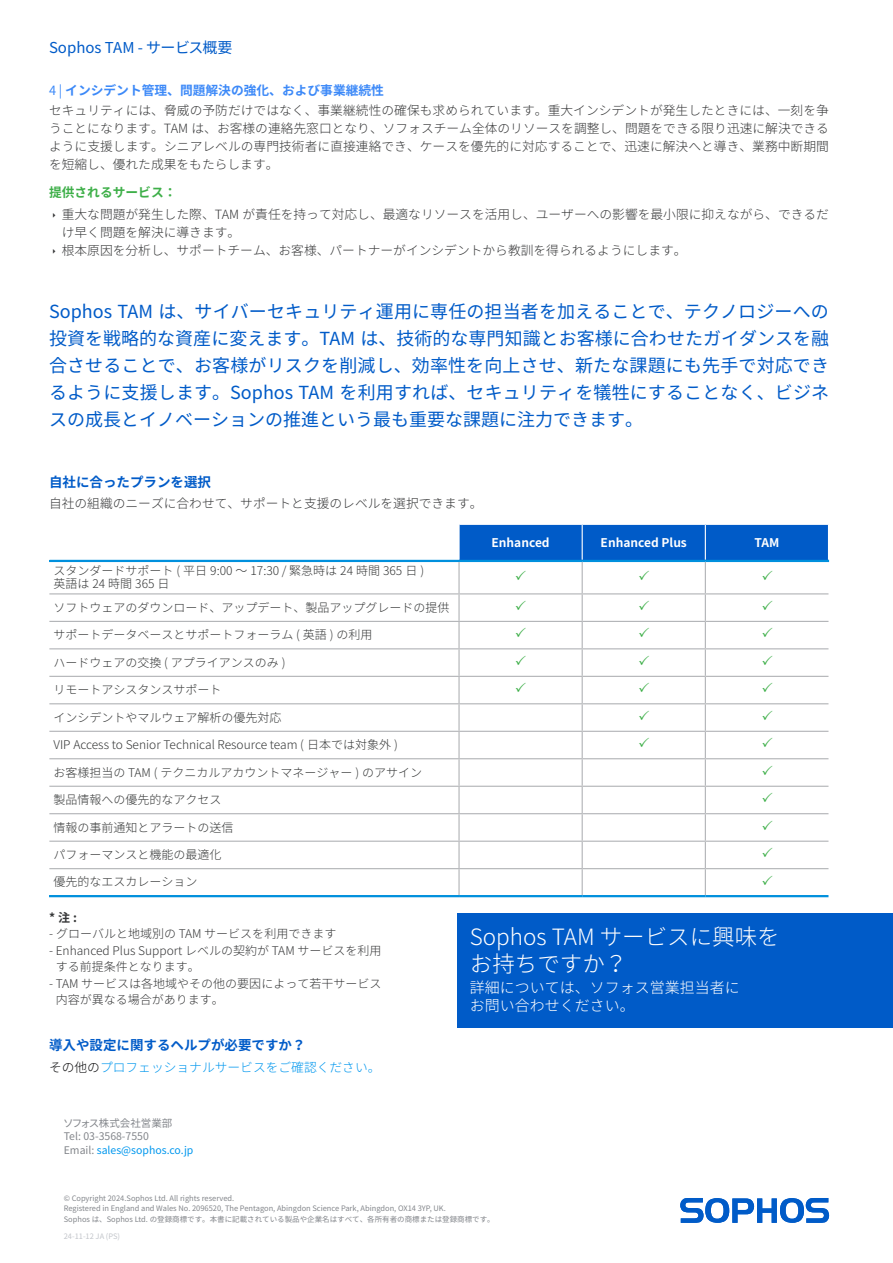
<style>
.page{position:relative;width:893px;height:1263px;background:#fff}
.page>*{position:absolute;margin:0;border:0;box-sizing:border-box;transform-origin:0 0}
.CTA_Copy{font:300 22.5px/27px "Noto Sans CJ Kjp";color:#fff}
.Body_Copy_Bullets{font:18px/27px "Noto Sans CJ Kjp";color:#005bc8;text-align:justify}
.CTA_Copy-2{font:300 15px/18px "Noto Sans CJ Kjp";color:#fff}
.Page_Header{font:15px "Noto Sans CJ Kjp";color:#005bc8}
.Body_Copy_Bullets-2{font:700 13.5px "Noto Sans CJ Kjp";color:#005bc8}
.Body_Copy{font:300 12.75px/18px "Noto Sans CJ Kjp";color:#363738;text-align:justify}
.Subheading_1{font:700 12.75px "Noto Sans CJ Kjp";color:#3c89f8}
.Body_Copy-2{font:300 12.75px "Noto Sans CJ Kjp";color:#0097ee}
.Body_Copy-3{font:700 12.75px "Noto Sans CJ Kjp";color:#3eaf49}
.Table_Body_Copy{font:300 12px/13.5px "Noto Sans CJ Kjp";color:#353737}
.Body_Copy-4{font:300 12px/16.5px "Noto Sans CJ Kjp";color:#363738}
.Table_Header{font:700 12px "Noto Sans CJ Kjp";color:#fff}
.Body_Copy-5{font:700 12px "Noto Sans CJ Kjp";color:#363738}
.Sales_Address{font:10.5px "Noto Sans CJ Kjp";color:#83868b}
.Sales_Address-2{font:10.5px "Noto Sans CJ Kjp";color:#0097ee}
.Copyright{font:7.5px "Noto Sans CJ Kjp";color:#83868b}
.Job_No__and_Version{font:7.5px "Noto Sans CJ Kjp";color:#c2c5ca}
.s1{font-weight:400}
.s2{color:#0d0d0e}
.s3{color:#83868b}
</style>
<div class="page">
<div style="left:460px;top:525px;width:368px;height:35px;background:#005bc8"></div>
<hr style="left:582px;top:525px;width:1px;height:35px;background:#fff">
<hr style="left:705px;top:525px;width:1px;height:35px;background:#fff">
<hr style="left:49px;top:560px;width:410px;height:2px;background:#0090dd">
<hr style="left:459px;top:560px;width:123px;height:2px;background:#0090dd">
<hr style="left:458px;top:562px;width:2px;height:31px;background:#b1b3b6">
<hr style="left:582px;top:562px;width:1px;height:31px;background:#b1b3b6">
<hr style="left:705px;top:562px;width:1px;height:31px;background:#b1b3b6">
<hr style="left:582px;top:593px;width:123px;height:1px;background:#b1b3b6">
<hr style="left:705px;top:593px;width:123px;height:1px;background:#b1b3b6">
<hr style="left:582px;top:621px;width:123px;height:1px;background:#b1b3b6">
<hr style="left:705px;top:621px;width:123px;height:1px;background:#b1b3b6">
<hr style="left:582px;top:648px;width:123px;height:1px;background:#b1b3b6">
<hr style="left:705px;top:648px;width:123px;height:1px;background:#b1b3b6">
<hr style="left:582px;top:703px;width:123px;height:1px;background:#b1b3b6">
<hr style="left:705px;top:703px;width:123px;height:1px;background:#b1b3b6">
<hr style="left:582px;top:731px;width:123px;height:1px;background:#b1b3b6">
<hr style="left:705px;top:731px;width:123px;height:1px;background:#b1b3b6">
<hr style="left:582px;top:758px;width:123px;height:1px;background:#b1b3b6">
<hr style="left:705px;top:758px;width:123px;height:1px;background:#b1b3b6">
<hr style="left:582px;top:786px;width:123px;height:1px;background:#b1b3b6">
<hr style="left:705px;top:786px;width:123px;height:1px;background:#b1b3b6">
<hr style="left:582px;top:813px;width:123px;height:1px;background:#b1b3b6">
<hr style="left:705px;top:813px;width:123px;height:1px;background:#b1b3b6">
<hr style="left:582px;top:841px;width:123px;height:1px;background:#b1b3b6">
<hr style="left:705px;top:841px;width:123px;height:1px;background:#b1b3b6">
<hr style="left:582px;top:868px;width:123px;height:1px;background:#b1b3b6">
<hr style="left:705px;top:868px;width:123px;height:1px;background:#b1b3b6">
<hr style="left:458px;top:594px;width:2px;height:27px;background:#b1b3b6">
<hr style="left:458px;top:622px;width:2px;height:26px;background:#b1b3b6">
<hr style="left:458px;top:649px;width:2px;height:27px;background:#b1b3b6">
<hr style="left:458px;top:677px;width:2px;height:26px;background:#b1b3b6">
<hr style="left:458px;top:704px;width:2px;height:27px;background:#b1b3b6">
<hr style="left:458px;top:732px;width:2px;height:26px;background:#b1b3b6">
<hr style="left:458px;top:759px;width:2px;height:27px;background:#b1b3b6">
<hr style="left:458px;top:787px;width:2px;height:26px;background:#b1b3b6">
<hr style="left:458px;top:814px;width:2px;height:27px;background:#b1b3b6">
<hr style="left:458px;top:842px;width:2px;height:26px;background:#b1b3b6">
<hr style="left:458px;top:869px;width:2px;height:26px;background:#b1b3b6">
<svg style="left:582px;top:594px;width:1px;height:301px"></svg>
<svg style="left:705px;top:594px;width:1px;height:301px"></svg>
<hr style="left:49px;top:593px;width:410px;height:1px;background:#b1b3b6">
<hr style="left:459px;top:593px;width:123px;height:1px;background:#b1b3b6">
<hr style="left:49px;top:621px;width:410px;height:1px;background:#b1b3b6">
<hr style="left:459px;top:621px;width:123px;height:1px;background:#b1b3b6">
<hr style="left:49px;top:648px;width:410px;height:1px;background:#b1b3b6">
<hr style="left:459px;top:648px;width:123px;height:1px;background:#b1b3b6">
<hr style="left:49px;top:703px;width:410px;height:1px;background:#b1b3b6">
<hr style="left:459px;top:703px;width:123px;height:1px;background:#b1b3b6">
<hr style="left:49px;top:731px;width:410px;height:1px;background:#b1b3b6">
<hr style="left:459px;top:731px;width:123px;height:1px;background:#b1b3b6">
<hr style="left:49px;top:758px;width:410px;height:1px;background:#b1b3b6">
<hr style="left:459px;top:758px;width:123px;height:1px;background:#b1b3b6">
<hr style="left:49px;top:786px;width:410px;height:1px;background:#b1b3b6">
<hr style="left:459px;top:786px;width:123px;height:1px;background:#b1b3b6">
<hr style="left:49px;top:813px;width:410px;height:1px;background:#b1b3b6">
<hr style="left:459px;top:813px;width:123px;height:1px;background:#b1b3b6">
<hr style="left:49px;top:841px;width:410px;height:1px;background:#b1b3b6">
<hr style="left:459px;top:841px;width:123px;height:1px;background:#b1b3b6">
<hr style="left:49px;top:868px;width:410px;height:1px;background:#b1b3b6">
<hr style="left:459px;top:868px;width:123px;height:1px;background:#b1b3b6">
<hr style="left:49px;top:895px;width:410px;height:2px;background:#0090dd">
<hr style="left:459px;top:895px;width:123px;height:2px;background:#0090dd">
<hr style="left:582px;top:895px;width:123px;height:2px;background:#0090dd">
<hr style="left:705px;top:895px;width:123px;height:2px;background:#0090dd">
<hr style="left:49px;top:676px;width:410px;height:1px;background:#b1b3b6">
<hr style="left:459px;top:676px;width:123px;height:1px;background:#b1b3b6">
<hr style="left:582px;top:676px;width:123px;height:1px;background:#b1b3b6">
<hr style="left:705px;top:676px;width:123px;height:1px;background:#b1b3b6">
<hr style="left:582px;top:560px;width:123px;height:2px;background:#0090dd">
<hr style="left:705px;top:560px;width:124px;height:2px;background:#0090dd">
<div style="left:457px;top:913px;width:436px;height:114px;background:#005bc8"></div>
<svg style="left:680px;top:1198px;width:149px;height:25px"></svg>
<p class="Page_Header" style="left:49px;top:39px;width:185px">Sophos TAM - サービス概要</p>
<p class="Subheading_1" style="left:49px;top:83px;width:337px"><span class="s1">4 |</span> インシデント管理、問題解決の強化、および事業継続性</p>
<p class="Body_Copy" style="left:49px;top:102px;width:781px">セキュリティには、脅威の予防だけではなく、事業継続性の確保も求められています。重大インシデントが発生したときには、一刻を争うことになります。TAM は、お客様の連絡先窓口となり、ソフォスチーム全体のリソースを調整し、問題をできる限り迅速に解決できるように支援します。シニアレベルの専門技術者に直接連絡でき、ケースを優先的に対応することで、迅速に解決へと導き、業務中断期間を短縮し、優れた成果をもたらします。</p>
<p class="Body_Copy-3" style="left:49px;top:185px;width:129px">提供されるサービス：</p>
<p class="Body_Copy" style="left:62px;top:205px;width:769px">重大な問題が発生した際、TAM が責任を持って対応し、最適なリソースを活用し、ユーザーへの影響を最小限に抑えながら、できるだけ早く問題を解決に導きます。</p>
<p class="Body_Copy" style="left:62px;top:241px;width:626px">根本原因を分析し、サポートチーム、お客様、パートナーがインシデントから教訓を得られるようにします。</p>
<p class="Body_Copy_Bullets" style="left:49px;top:298px;width:782px">Sophos TAM は、サイバーセキュリティ運用に専任の担当者を加えることで、テクノロジーへの投資を戦略的な資産に変えます。TAM は、技術的な専門知識とお客様に合わせたガイダンスを融合させることで、お客様がリスクを削減し、効率性を向上させ、新たな課題にも先手で対応できるように支援します。Sophos TAM を利用すれば、セキュリティを犠牲にすることなく、ビジネスの成長とイノベーションの推進という最も重要な課題に注力できます。</p>
<p class="Body_Copy_Bullets-2" style="left:49px;top:474px;width:163px">自社に合ったプランを選択</p>
<p class="Body_Copy" style="left:49px;top:495px;width:435px">自社の組織のニーズに合わせて、サポートと支援のレベルを選択できます。</p>
<p class="Table_Header" style="left:491px;top:535px;width:60px">Enhanced</p>
<p class="Table_Header" style="left:601px;top:535px;width:88px">Enhanced Plus</p>
<p class="Table_Header" style="left:754px;top:535px;width:26px">TAM</p>
<p class="Table_Body_Copy" style="left:53px;top:564px;width:372px">スタンダードサポート ( 平日 9:00 ～ 17:30 / 緊急時は 24 時間 365 日 )英語は 24 時間 365 日</p>
<p class="Table_Body_Copy" style="left:53px;top:601px;width:397px">ソフトウェアのダウンロード、アップデート、製品アップグレードの提供</p>
<p class="Table_Body_Copy" style="left:53px;top:628px;width:320px">サポートデータベースとサポートフォーラム ( 英語 ) の利用</p>
<p class="Table_Body_Copy" style="left:53px;top:656px;width:234px">ハードウェアの交換 ( アプライアンスのみ )</p>
<p class="Table_Body_Copy" style="left:53px;top:683px;width:170px">リモートアシスタンスサポート</p>
<p class="Table_Body_Copy" style="left:53px;top:711px;width:230px">インシデントやマルウェア解析の優先対応</p>
<p class="Table_Body_Copy" style="left:53px;top:738px;width:346px">VIP Access to Senior Technical Resource team ( 日本では対象外 )</p>
<p class="Table_Body_Copy" style="left:53px;top:766px;width:370px">お客様担当の TAM ( テクニカルアカウントマネージャー ) のアサイン</p>
<p class="Table_Body_Copy" style="left:53px;top:793px;width:169px">製品情報への優先的なアクセス</p>
<p class="Table_Body_Copy" style="left:53px;top:821px;width:181px">情報の事前通知とアラートの送信</p>
<p class="Table_Body_Copy" style="left:53px;top:848px;width:170px">パフォーマンスと機能の最適化</p>
<p class="Table_Body_Copy" style="left:53px;top:875px;width:146px">優先的なエスカレーション</p>
<p class="Body_Copy-5" style="left:49px;top:911px;width:29px">*注:</p>
<p class="Body_Copy-4" style="left:49px;top:926px;width:289px">- グローバルと地域別の TAM サービスを利用できます</p>
<p class="Body_Copy-4" style="left:56px;top:942px;width:327px;text-indent:-7px">- Enhanced Plus Support レベルの契約が TAM サービスを利用する前提条件となります。</p>
<p class="Body_Copy-4" style="left:56px;top:975px;width:327px;text-indent:-7px">- TAM サービスは各地域やその他の要因によって若干サービス内容が異なる場合があります。</p>
<p class="Body_Copy_Bullets-2" style="left:49px;top:1037px;width:258px">導入や設定に関するヘルプが必要ですか？</p>
<p class="Body_Copy-2" style="left:49px;top:1060px;width:333px"><span class="s2">その他の</span>プロフェッショナルサービスをご確認ください。</p>
<p class="CTA_Copy" style="left:470px;top:924px;width:311px">Sophos TAM サービスに興味をお持ちですか？</p>
<p class="CTA_Copy-2" style="left:470px;top:978px;width:271px">詳細については、ソフォス営業担当者にお問い合わせください。</p>
<p class="Sales_Address" style="left:63px;top:1117px;width:111px">ソフォス株式会社営業部</p>
<p class="Sales_Address" style="left:64px;top:1131px;width:87px">Tel: 03-3568-7550</p>
<p class="Sales_Address-2" style="left:64px;top:1144px;width:131px"><span class="s3">Email:</span> sales@sophos.co.jp</p>
<p class="Copyright" style="left:64px;top:1194px;width:172px">© Copyright 2024.Sophos Ltd. All rights reserved.</p>
<p class="Copyright" style="left:64px;top:1204px;width:384px">Registered in England and Wales No. 2096520, The Pentagon, Abingdon Science Park, Abingdon, OX14 3YP, UK.</p>
<p class="Copyright" style="left:64px;top:1215px;width:432px">Sophos は、Sophos Ltd. の登録商標です。本書に記載されている製品や企業名はすべて、各所有者の商標または登録商標です。</p>
<p class="Job_No__and_Version" style="left:64px;top:1232px;width:58px">24-11-12 JA (PS)</p>
</div>
